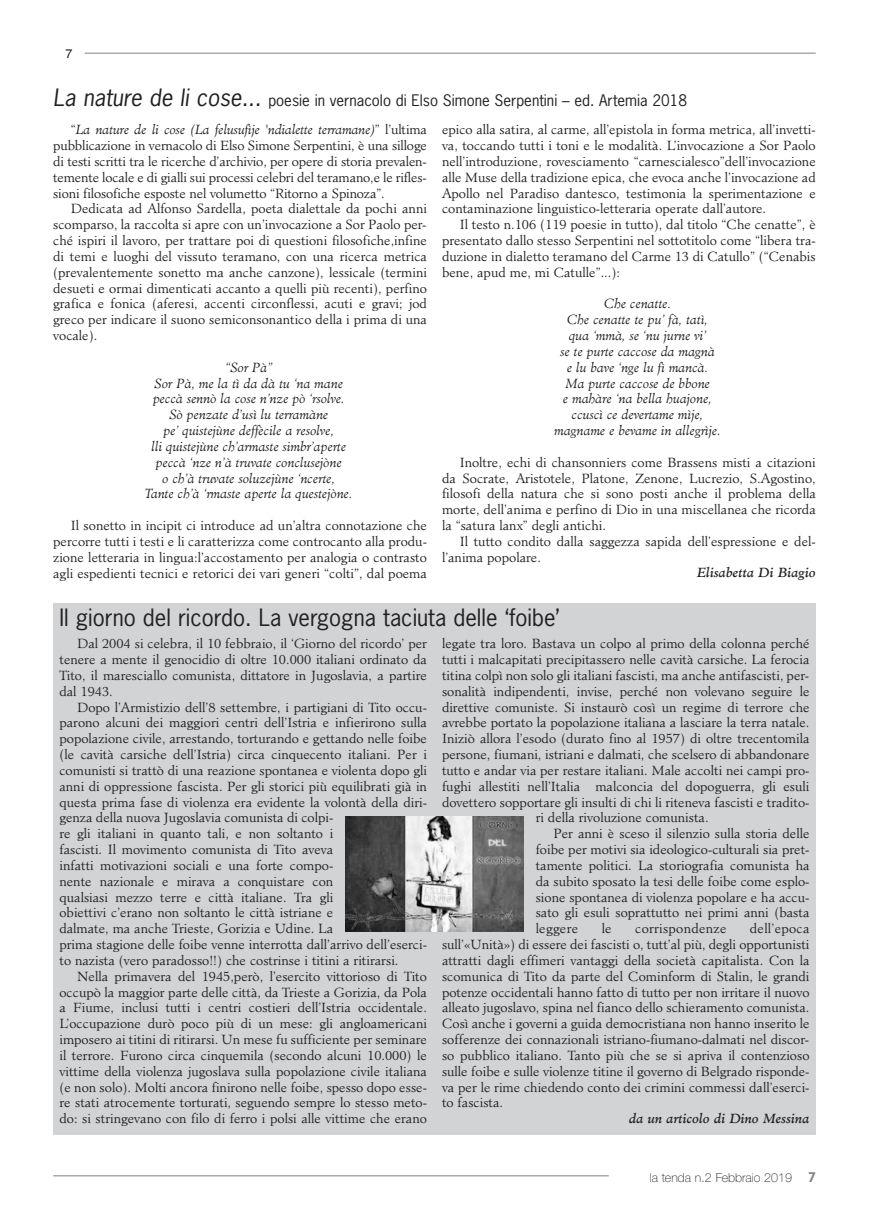
<style>
.page{position:relative;width:869px;height:1223px;background:#fff}
.page>*{position:absolute;margin:0;border:0;box-sizing:border-box;transform-origin:0 0}
.t1{font:22.5px "News Gothic";color:#231f20}
.t2{font:15px "News Gothic";color:#231f20}
.t3{font:300 12.88px/15.9px "Minister";color:#231f20;text-align:justify}
.t4{font:italic 300 12.88px/15.9px "Minister";color:#231f20;text-align:center}
.t5{font:italic 12.88px "Minister";color:#231f20}
.t6{font:300 12.88px "Minister";letter-spacing:.02em;color:#231f20}
.t7{font:100 12.5px "Helvetica Neue";color:#231f20}
.t8{font:700 12.5px "News Gothic";color:#808285}
.t9{font:12.5px "Helvetica";color:#231f20}
.s1{font-size:22.5px}
.s2{font-style:italic}
</style>
<div class="page">
<div style="left:53px;top:602px;width:762px;height:532px;background:#d1d3d4"></div>
<hr style="left:53px;top:1175px;width:555px;height:1px;background:#808285">
<img style="left:345px;top:817px;width:178px;height:114px">
<hr style="left:85px;top:53px;width:730px;height:1px;background:#808285">
<p class="t9" style="left:65px;top:49px;width:8px">7</p>
<p class="t2" style="left:53px;top:94px;width:635px"><span class="s1">La nature de li cose...</span> poesie in vernacolo di Elso Simone Serpentini – ed. Artemia 2018</p>
<p class="t3" style="left:53px;top:123px;width:375px;text-indent:18px">“<span class="s2">La nature de li cose (La felusufìje 'ndialette terramane)</span>” l’ultima pubblicazione in vernacolo di Elso Simone Serpentini, è una silloge di testi scritti tra le ricerche d’archivio, per opere di storia prevalen&shy;temente locale e di gialli sui processi celebri del teramano,e le rifles&shy;sioni filosofiche esposte nel volumetto “Ritorno a Spinoza”.</p>
<p class="t3" style="left:53px;top:202px;width:375px;text-indent:18px">Dedicata ad Alfonso Sardella, poeta dialettale da pochi anni scomparso, la raccolta si apre con un’invocazione a Sor Paolo per&shy;ché ispiri il lavoro, per trattare poi di questioni filosofiche,infine di temi e luoghi del vissuto teramano, con una ricerca metrica (prevalentemente sonetto ma anche canzone), lessicale (termini desueti e ormai dimenticati accanto a quelli più recenti), perfino grafica e fonica (aferesi, accenti circonflessi, acuti e gravi; jod greco per indicare il suono semiconsonantico della i prima di una vocale).</p>
<p class="t4" style="left:145px;top:360px;width:209px">“Sor Pà”<br>Sor Pà, me la tì da dà tu ‘na mane peccà sennò la cose n’nze pò ‘rsolve.<br>Sò penzate d’usì lu terramàne<br>pe’ quistejùne deffècile a resolve,<br>lli quistejùne ch’armaste simbr’aperte peccà ‘nze n’à truvate conclusejòne<br>o ch’à truvate soluzejùne ‘ncerte,<br>Tante ch’à ‘rmaste aperte la questejòne.</p>
<p class="t3" style="left:53px;top:518px;width:375px;text-indent:18px">Il sonetto in incipit ci introduce ad un’altra connotazione che percorre tutti i testi e li caratterizza come controcanto alla produ&shy;zione letteraria in lingua:l’accostamento per analogia o contrasto agli espedienti tecnici e retorici dei vari generi “colti”, dal poema</p>
<p class="t3" style="left:442px;top:123px;width:375px">epico alla satira, al carme, all’epistola in forma metrica, all’invetti&shy;va, toccando tutti i toni e le modalità. L’invocazione a Sor Paolo nell’introduzione, rovesciamento “carnescialesco”dell’invocazione alle Muse della tradizione epica, che evoca anche l’invocazione ad Apollo nel Paradiso dantesco, testimonia la sperimentazione e contaminazione linguistico-letteraria operate dall’autore.</p>
<p class="t3" style="left:442px;top:218px;width:375px;text-indent:18px">Il testo n.106 (119 poesie in tutto), dal titolo “Che cenatte”, è presentato dallo stesso Serpentini nel sottotitolo come “libera tra&shy;duzione in dialetto teramano del Carme 13 di Catullo” (“Cenabis bene, apud me, mi Catulle”...):</p>
<p class="t4" style="left:554px;top:297px;width:168px">Che cenatte.<br>Che cenatte te pu’ fà, tatì,<br>qua ‘mmà, se ‘nu jurne vi’<br>se te purte caccose da magnà<br>e lu bave ‘nge lu fì mancà.<br>Ma purte caccose de bbone<br>e mahàre ‘na bella huajone, ccuscì ce devertame mìje, magname e bevame in allegrìje.</p>
<p class="t3" style="left:442px;top:455px;width:375px;text-indent:18px">Inoltre, echi di chansonniers come Brassens misti a citazioni da Socrate, Aristotele, Platone, Zenone, Lucrezio, S.Agostino, filosofi della natura che si sono posti anche il problema della morte, dell’anima e perfino di Dio in una miscellanea che ricorda la “satura lanx” degli antichi.</p>
<p class="t3" style="left:442px;top:534px;width:375px;text-indent:18px">Il tutto condito dalla saggezza sapida dell’espressione e del&shy;l’anima popolare.</p>
<p class="t5" style="left:696px;top:567px;width:120px">Elisabetta Di Biagio</p>
<h1 class="t1" style="left:59px;top:609px;width:502px">Il giorno del ricordo. La vergogna taciuta delle ‘foibe’</h1>
<p class="t3" style="left:59px;top:637px;width:369px;text-indent:18px">Dal 2004 si celebra, il 10 febbraio, il ‘Giorno del ricordo’ per tenere a mente il genocidio di oltre 10.000 italiani ordinato da Tito, il maresciallo comunista, dittatore in Jugoslavia, a partire dal 1943.</p>
<p class="t3" style="left:59px;top:700px;width:369px;text-align:left;text-indent:18px">Dopo l’Armistizio dell’8 settembre, i partigiani di Tito occu&shy;parono alcuni dei maggiori centri dell’Istria e infierirono sulla popolazione civile, arrestando, torturando e gettando nelle foibe (le cavità carsiche dell’Istria) circa cinquecento italiani. Per i comunisti si trattò di una reazione spontanea e violenta dopo gli anni di oppressione fascista. Per gli storici più equilibrati già in questa prima fase di violenza era evidente la volontà della diri&shy;genza della nuova Jugoslavia comunista di colpi-<br>re gli italiani in quanto tali, e non soltanto i<br>fascisti. Il movimento comunista di Tito aveva<br>infatti motivazioni sociali e una forte compo-<br>nente nazionale e mirava a conquistare con<br>qualsiasi mezzo terre e città italiane. Tra gli<br>obiettivi c’erano non soltanto le città istriane e<br>dalmate, ma anche Trieste, Gorizia e Udine. La<br>prima stagione delle foibe venne interrotta dall’arrivo dell’eserci&shy;to nazista (vero paradosso!!) che costrinse i titini a ritirarsi.</p>
<p class="t3" style="left:59px;top:969px;width:369px;text-indent:18px">Nella primavera del 1945,però, l’esercito vittorioso di Tito occupò la maggior parte delle città, da Trieste a Gorizia, da Pola a Fiume, inclusi tutti i centri costieri dell’Istria occidentale.<br>L’occupazione durò poco più di un mese: gli angloamericani imposero ai titini di ritirarsi. Un mese fu sufficiente per seminare il terrore. Furono circa cinquemila (secondo alcuni 10.000) le vittime della violenza jugoslava sulla popolazione civile italiana (e non solo). Molti ancora finirono nelle foibe, spesso dopo esse&shy;re stati atrocemente torturati, seguendo sempre lo stesso meto&shy;do: si stringevano con filo di ferro i polsi alle vittime che erano</p>
<p class="t3" style="left:442px;top:637px;width:369px">legate tra loro. Bastava un colpo al primo della colonna perché</p>
<p class="t3" style="left:442px;top:652px;width:369px">tutti i malcapitati precipitassero nelle cavità carsiche. La ferocia</p>
<p class="t3" style="left:442px;top:668px;width:368px">titina colpì non solo gli italiani fascisti, ma anche antifascisti, per-</p>
<p class="t3" style="left:442px;top:684px;width:369px">sonalità indipendenti, invise, perché non volevano seguire le</p>
<p class="t3" style="left:442px;top:700px;width:369px">direttive comuniste. Si instaurò così un regime di terrore che</p>
<p class="t3" style="left:442px;top:716px;width:369px">avrebbe portato la popolazione italiana a lasciare la terra natale.</p>
<p class="t3" style="left:442px;top:731px;width:369px">Iniziò allora l’esodo (durato fino al 1957) di oltre trecentomila</p>
<p class="t3" style="left:442px;top:747px;width:369px">persone, fiumani, istriani e dalmati, che scelsero di abbandonare</p>
<p class="t3" style="left:442px;top:763px;width:369px">tutto e andar via per restare italiani. Male accolti nei campi pro-</p>
<p class="t3" style="left:442px;top:779px;width:369px">fughi allestiti nell’Italia malconcia del dopoguerra, gli esuli</p>
<p class="t3" style="left:442px;top:795px;width:369px">dovettero sopportare gli insulti di chi li riteneva fascisti e tradito-</p>
<p class="t3" style="left:535px;top:811px;width:174px">ri della rivoluzione comunista.</p>
<p class="t3" style="left:553px;top:826px;width:257px">Per anni è sceso il silenzio sulla storia delle</p>
<p class="t3" style="left:535px;top:842px;width:275px">foibe per motivi sia ideologico-culturali sia pret-</p>
<p class="t3" style="left:535px;top:858px;width:275px">tamente politici. La storiografia comunista ha</p>
<p class="t3" style="left:535px;top:874px;width:275px">da subito sposato la tesi delle foibe come esplo-</p>
<p class="t3" style="left:535px;top:890px;width:275px">sione spontanea di violenza popolare e ha accu-</p>
<p class="t3" style="left:535px;top:905px;width:275px">sato gli esuli soprattutto nei primi anni (basta</p>
<p class="t6" style="left:535px;top:923px;width:44px">leggere</p>
<p class="t3" style="left:601px;top:921px;width:12px">le</p>
<p class="t6" style="left:635px;top:923px;width:93px">corrispondenze</p>
<p class="t3" style="left:442px;top:921px;width:369px;text-indent:308px">dell’epoca sull’«Unità») di essere dei fascisti o, tutt’al più, degli opportunisti attratti dagli effimeri vantaggi della società capitalista. Con la scomunica di Tito da parte del Cominform di Stalin, le grandi potenze occidentali hanno fatto di tutto per non irritare il nuovo alleato jugoslavo, spina nel fianco dello schieramento comunista.<br>Così anche i governi a guida democristiana non hanno inserito le sofferenze dei connazionali istriano-fiumano-dalmati nel discor&shy;so pubblico italiano. Tanto più che se si apriva il contenzioso sulle foibe e sulle violenze titine il governo di Belgrado risponde&shy;va per le rime chiedendo conto dei crimini commessi dall’eserci&shy;to fascista.</p>
<p class="t5" style="left:628px;top:1112px;width:182px">da un articolo di Dino Messina</p>
<p class="t7" style="left:649px;top:1172px;width:144px">la tenda n.2 Febbraio 2019</p>
<p class="t8" style="left:807px;top:1172px;width:9px">7</p>
</div>
